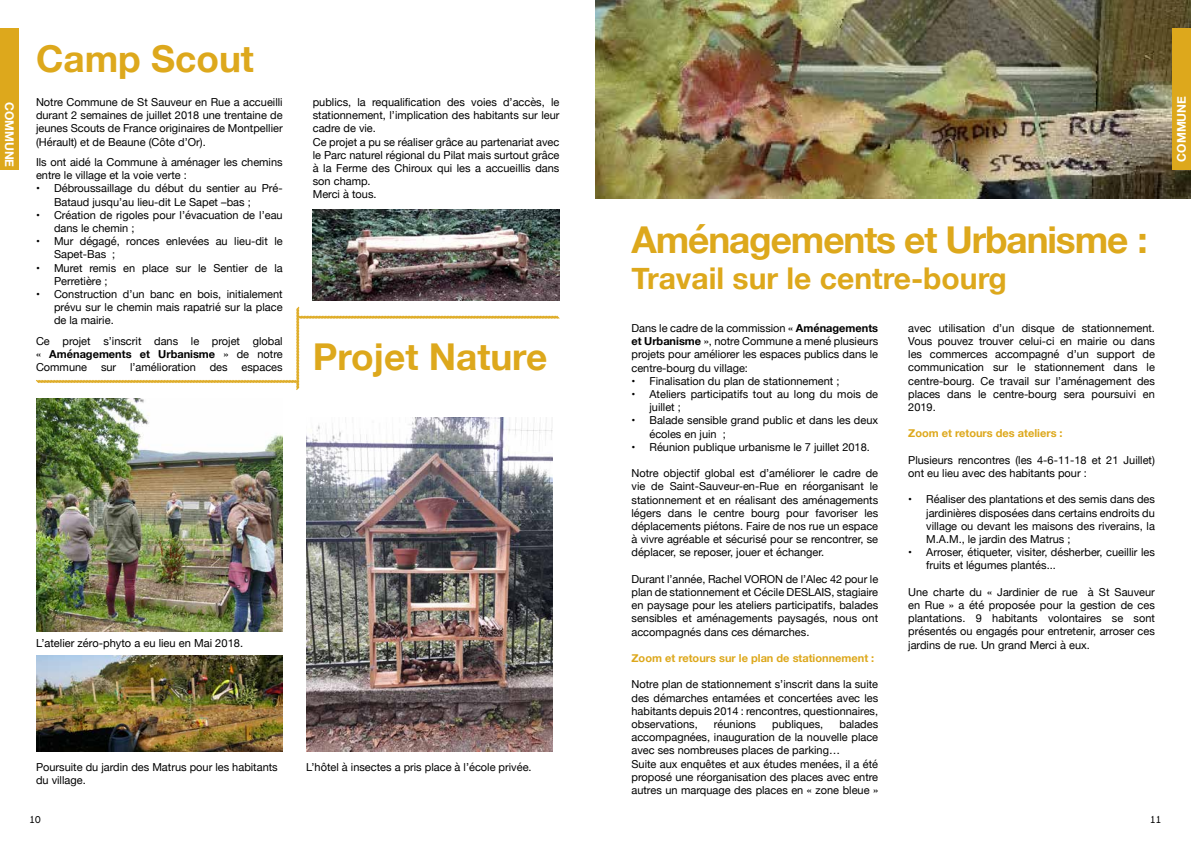
<style>
.page{position:relative;width:1191px;height:842px;background:#fff}
.page>*{position:absolute;margin:0;border:0;box-sizing:border-box;transform-origin:0 0}
.t1{font:700 37px "Helvetica Neue";letter-spacing:-.03em;color:#dda81c}
.t2{font:700 37px "Helvetica Neue";color:#dda81c}
.t3{font:700 30px "Helvetica Neue";color:#dda81c}
.t4{font:700 12px "Helvetica Neue";color:#fff}
.t5{font:11.1px "Helvetica Neue";color:#000}
.t6{font:11px/13.2px "Helvetica Neue";color:#000}
.t7{font:700 11px "Helvetica Neue";color:#dda81c}
.t8{font:700 10px "Champagne&Limousines";color:#000}
.s1{font-weight:700}
</style>
<div class="page">
<img style="left:595px;top:0;width:596px;height:198px">
<div style="left:1173px;top:28px;width:18px;height:142px;background:#dda81c"></div>
<img style="left:313px;top:210px;width:246px;height:91px">
<img style="left:36px;top:398px;width:247px;height:233px">
<img style="left:36px;top:655px;width:247px;height:97px">
<img style="left:306px;top:418px;width:247px;height:334px">
<svg style="left:36px;top:306px;width:524px;height:84px"></svg>
<div style="left:0;top:28px;width:18px;height:142px;background:#dda81c"></div>
<p class="t4" style="left:19px;top:102px;width:67px;rotate:90deg">COMMUNE</p>
<h1 class="t2" style="left:36px;top:30px;width:219px">Camp Scout</h1>
<p class="t6" style="left:36px;top:96px;width:248px;text-align:justify">Notre Commune de St Sauveur en Rue a accueilli durant 2 semaines de juillet 2018 une trentaine de jeunes Scouts de France originaires de Montpellier (Hérault) et de Beaune (Côte d’Or).</p>
<p class="t6" style="left:36px;top:156px;width:248px">Ils ont aidé la Commune à aménager les chemins entre le village et la voie verte :</p>
<p class="t6" style="left:54px;top:183px;width:230px;text-indent:-18px">• Débroussaillage du début du sentier au Pré-<br>Bataud jusqu’au lieu-dit Le Sapet –bas ;</p>
<p class="t6" style="left:54px;top:209px;width:230px;text-indent:-18px">• Création de rigoles pour l’évacuation de l’eau dans le chemin ;</p>
<p class="t6" style="left:54px;top:235px;width:230px;text-indent:-18px">• Mur dégagé, ronces enlevées au lieu-dit le<br>Sapet-Bas ;</p>
<p class="t6" style="left:54px;top:262px;width:230px;text-indent:-18px">• Muret remis en place sur le Sentier de la<br>Perretière ;</p>
<p class="t6" style="left:54px;top:288px;width:230px;text-align:justify;text-indent:-18px">• Construction d’un banc en bois, initialement prévu sur le chemin mais rapatrié sur la place de la mairie.</p>
<p class="t6" style="left:36px;top:335px;width:248px;text-align:justify">Ce projet s’inscrit dans le projet global « <span class="s1">Aménagements et Urbanisme</span> » de notre Commune</p>
<p class="t6" style="left:101px;top:361px;width:17px">sur</p>
<p class="t6" style="left:130px;top:361px;width:67px">l’amélioration</p>
<p class="t6" style="left:210px;top:361px;width:19px">des</p>
<p class="t6" style="left:241px;top:361px;width:43px">espaces</p>
<p class="t6" style="left:313px;top:96px;width:248px">publics, la requalification des voies d’accès, le stationnement, l’implication des habitants sur leur cadre de vie.<br>Ce projet a pu se réaliser grâce au partenariat avec le Parc naturel régional du Pilat mais surtout grâce à la Ferme des Chiroux qui les a accueillis dans son champ.<br>Merci à tous.</p>
<h1 class="t2" style="left:313px;top:328px;width:236px">Projet Nature</h1>
<p class="t5" style="left:36px;top:635px;width:209px">L’atelier zéro-phyto a eu lieu en Mai 2018.</p>
<p class="t6" style="left:36px;top:761px;width:243px">Poursuite du jardin des Matrus pour les habitants</p>
<p class="t6" style="left:306px;top:761px;width:227px">L’hôtel à insectes a pris place à l’école privée.</p>
<p class="t6" style="left:36px;top:774px;width:51px">du village.</p>
<h1 class="t1" style="left:631px;top:211px;width:518px">Aménagements et Urbanisme :</h1>
<h2 class="t3" style="left:631px;top:255px;width:377px">Travail sur le centre-bourg</h2>
<p class="t6" style="left:631px;top:322px;width:248px;text-align:justify">Dans le cadre de la commission « <span class="s1">Aménagements et Urbanisme</span> », notre Commune a mené plusieurs projets pour améliorer les espaces publics dans le centre-bourg du village:</p>
<p class="t6" style="left:631px;top:375px;width:209px">• Finalisation du plan de stationnement ;</p>
<p class="t6" style="left:649px;top:388px;width:230px;text-indent:-18px">• Ateliers participatifs tout au long du mois de juillet ;</p>
<p class="t6" style="left:649px;top:415px;width:230px;text-indent:-18px">• Balade sensible grand public et dans les deux écoles en juin ;</p>
<p class="t6" style="left:631px;top:441px;width:240px">• Réunion publique urbanisme le 7 juillet 2018.</p>
<p class="t6" style="left:631px;top:467px;width:248px;text-align:justify">Notre objectif global est d’améliorer le cadre de vie de Saint-Sauveur-en-Rue en réorganisant le stationnement et en réalisant des aménagements légers dans le centre bourg pour favoriser les déplacements piétons. Faire de nos rue un espace à vivre agréable et sécurisé pour se rencontrer, se déplacer, se reposer, jouer et échanger.</p>
<p class="t6" style="left:631px;top:573px;width:248px;text-align:justify">Durant l’année, Rachel VORON de l’Alec 42 pour le plan de stationnement et Cécile DESLAIS, stagiaire en paysage pour les ateliers participatifs, balades sensibles et aménagements paysagés, nous ont accompagnés dans ces démarches.</p>
<p class="t7" style="left:631px;top:649px;width:244px">Zoom et retours sur le plan de stationnement :</p>
<p class="t6" style="left:631px;top:679px;width:248px;text-align:justify">Notre plan de stationnement s’inscrit dans la suite des démarches entamées et concertées avec les habitants depuis 2014 : rencontres, questionnaires, observations,</p>
<p class="t6" style="left:714px;top:718px;width:44px">réunions</p>
<p class="t6" style="left:772px;top:718px;width:53px">publiques,</p>
<p class="t6" style="left:631px;top:718px;width:248px;text-indent:208px">balades accompagnées, inauguration de la nouvelle place avec ses nombreuses places de parking…<br>Suite aux enquêtes et aux études menées, il a été proposé une réorganisation des places avec entre autres un marquage des places en « zone bleue »</p>
<p class="t6" style="left:908px;top:322px;width:248px;text-align:justify">avec utilisation d’un disque de stationnement.<br>Vous pouvez trouver celui-ci en mairie ou dans les commerces accompagné d’un support de communication sur le stationnement dans le centre-bourg. Ce travail sur l’aménagement des places dans le centre-bourg sera poursuivi en 2019.</p>
<p class="t7" style="left:908px;top:425px;width:156px">Zoom et retours des ateliers :</p>
<p class="t6" style="left:908px;top:454px;width:248px">Plusieurs rencontres (les 4-6-11-18 et 21 Juillet) ont eu lieu avec des habitants pour :</p>
<p class="t6" style="left:926px;top:493px;width:230px;text-align:justify;text-indent:-18px">• Réaliser des plantations et des semis dans des jardinières disposées dans certains endroits du village ou devant les maisons des riverains, la M.A.M., le jardin des Matrus ;</p>
<p class="t6" style="left:926px;top:546px;width:230px;text-indent:-18px">• Arroser, étiqueter, visiter, désherber, cueillir les fruits et légumes plantés...</p>
<p class="t6" style="left:908px;top:586px;width:248px;text-align:justify">Une charte du « Jardinier de rue à St Sauveur en Rue » a été proposée pour la gestion de ces plantations. 9 habitants volontaires se sont présentés ou engagés pour entretenir, arroser ces jardins de rue. Un grand Merci à eux.</p>
<p class="t8" style="left:30px;top:814px;width:13px">10</p>
<p class="t8" style="left:1150px;top:814px;width:13px">11</p>
<p class="t4" style="left:1172px;top:162px;width:67px;rotate:-90deg">COMMUNE</p>
</div>
